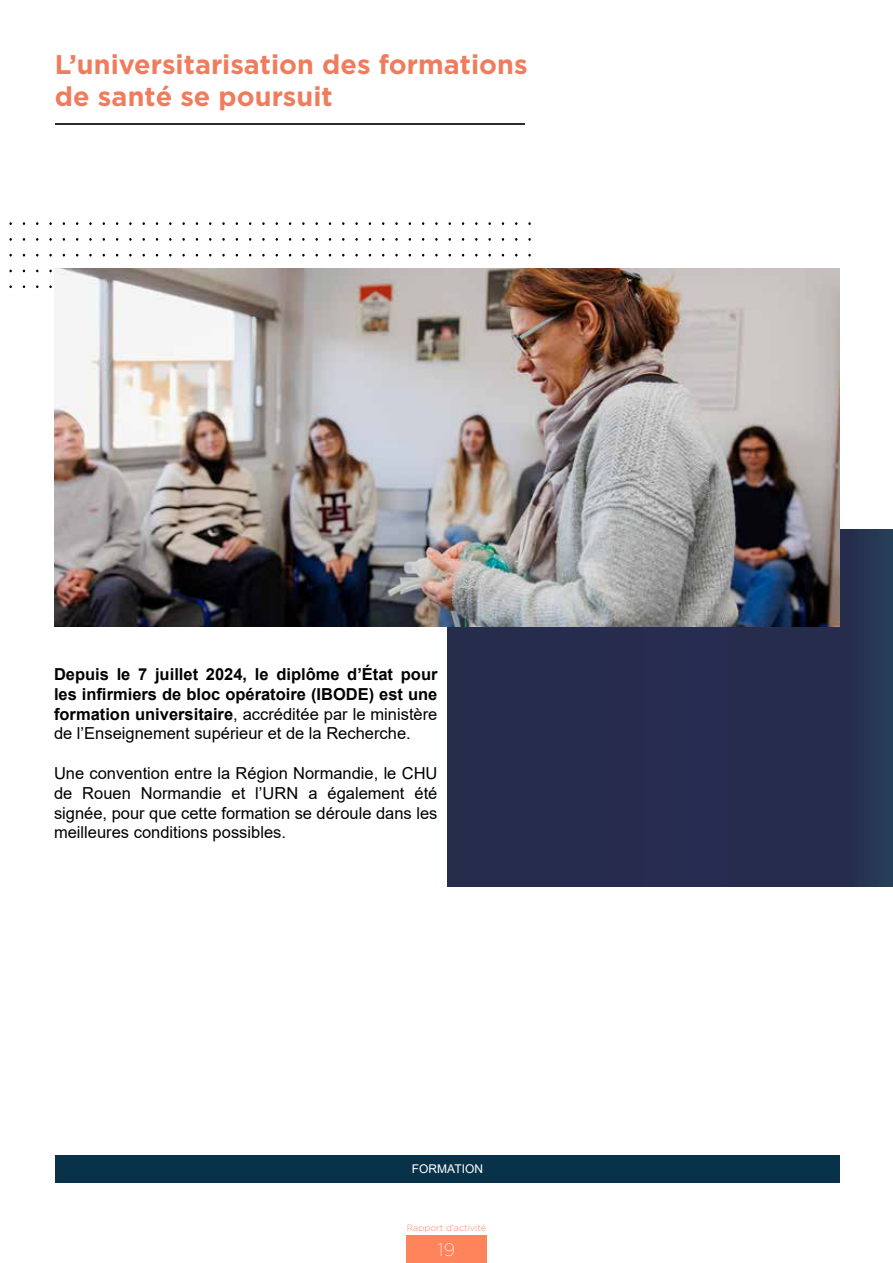
<style>
.page{position:relative;width:893px;height:1263px;background:#fff}
.page>*{position:absolute;margin:0;border:0;box-sizing:border-box;transform-origin:0 0}
.t1{font:700 27px/32.4px "Gotham";color:#ef7d5d}
.t2{font:200 18px "Gotham";color:#fff}
.t3{font:700 16.5px/19.8px "Arial";color:#000;text-align:justify}
.t4{font:16.5px/19.8px "Arial";color:#000;text-align:justify}
.t5{font:12px "Arial";color:#fff}
.t6{font:300 9px "Gotham";color:#ff835b}
.s1{font-weight:400}
</style>
<div class="page">
<div style="left:406px;top:1235px;width:81px;height:28px;background:#ff835b"></div>
<div style="left:448px;top:529px;width:445px;height:358px;background:#262c4c"></div>
<hr style="left:55px;top:123px;width:470px;height:1px;background:#2b2b2b">
<img style="left:55px;top:269px;width:785px;height:357px">
<div style="left:55px;top:1155px;width:785px;height:27px;background:#08324a"></div>
<h1 class="t1" style="left:55px;top:47px;width:474px">L’universitarisation des formations de santé se poursuit</h1>
<p class="t3" style="left:54px;top:664px;width:385px">Depuis le 7 juillet 2024, le diplôme d’État pour les infirmiers de bloc opératoire (IBODE) est une formation universitaire<span class="s1">, accréditée par le ministère de l’Enseignement supérieur et de la Recherche.</span></p>
<p class="t4" style="left:54px;top:763px;width:385px">Une convention entre la Région Normandie, le CHU de Rouen Normandie et l’URN a également été signée, pour que cette formation se déroule dans les meilleures conditions possibles.</p>
<p class="t5" style="left:412px;top:1160px;width:73px">FORMATION</p>
<p class="t6" style="left:407px;top:1222px;width:81px">Rapport d’activité</p>
<p class="t2" style="left:438px;top:1238px;width:19px">19</p>
</div>
